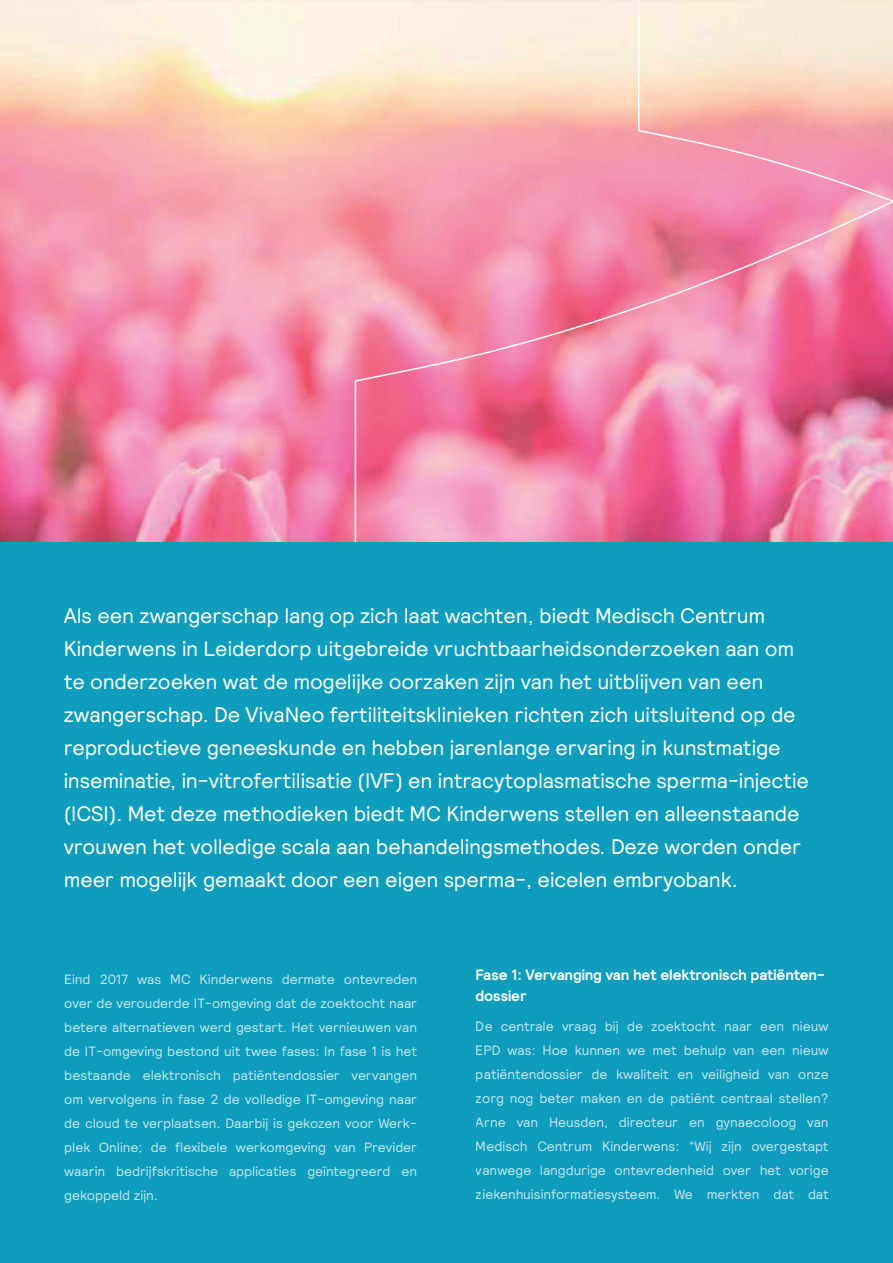
<style>
.page{position:relative;width:893px;height:1263px;background:#fff}
.page>*{position:absolute;margin:0;border:0;box-sizing:border-box;transform-origin:0 0}
.t1{font:21px/33px "Relative";letter-spacing:-.01em;color:#fff}
.t2{font:700 15px/21px "Relative";letter-spacing:-.01em;color:#fff}
.t3{font:13.5px/24px "Relative";letter-spacing:-.005em;color:#fff;text-align:justify}
</style>
<div class="page">
<img style="left:0;top:0;width:354px;height:542px">
<svg style="left:354px;top:0;width:539px;height:542px;background:#f29aaf"></svg>
<div style="left:0;top:542px;width:893px;height:721px;background:#0f9dbd"></div>
<p class="t1" style="left:64px;top:598px;width:747px">Als een zwangerschap lang op zich laat wachten, biedt Medisch Centrum Kinderwens in Leiderdorp uitgebreide vruchtbaarheidsonderzoeken aan om te onderzoeken wat de mogelijke oorzaken zijn van het uitblijven van een zwangerschap. De VivaNeo fertiliteitsklinieken richten zich uitsluitend op de reproductieve geneeskunde en hebben jarenlange ervaring in kunstmatige inseminatie, in-vitrofertilisatie (IVF) en intracytoplasmatische sperma-injectie (ICSI). Met deze methodieken biedt MC Kinderwens stellen en alleenstaande vrouwen het volledige scala aan behandelingsmethodes. Deze worden onder meer mogelijk gemaakt door een eigen sperma-, eicelen embryobank.</p>
<p class="t3" style="left:64px;top:967px;width:354px">Eind 2017 was MC Kinderwens dermate ontevreden over de verouderde IT-omgeving dat de zoektocht naar betere alternatieven werd gestart. Het vernieuwen van de IT-omgeving bestond uit twee fases: In fase 1 is het bestaande elektronisch patiëntendossier vervangen om vervolgens in fase 2 de volledige IT-omgeving naar de cloud te verplaatsen. Daarbij is gekozen voor Werk&shy;plek Online; de flexibele werkomgeving van Previder waarin bedrijfskritische applicaties geïntegreerd en gekoppeld zijn.</p>
<p class="t2" style="left:475px;top:964px;width:351px">Fase 1: Vervanging van het elektronisch patiënten&shy;dossier</p>
<p class="t3" style="left:476px;top:1014px;width:354px">De centrale vraag bij de zoektocht naar een nieuw EPD was: Hoe kunnen we met behulp van een nieuw patiëntendossier de kwaliteit en veiligheid van onze zorg nog beter maken en de patiënt centraal stellen?<br>Arne van Heusden, directeur en gynaecoloog van Medisch Centrum Kinderwens: “Wij zijn overgestapt vanwege langdurige ontevredenheid over het vorige ziekenhuisinformatiesysteem. We merkten dat dat</p>
</div>
